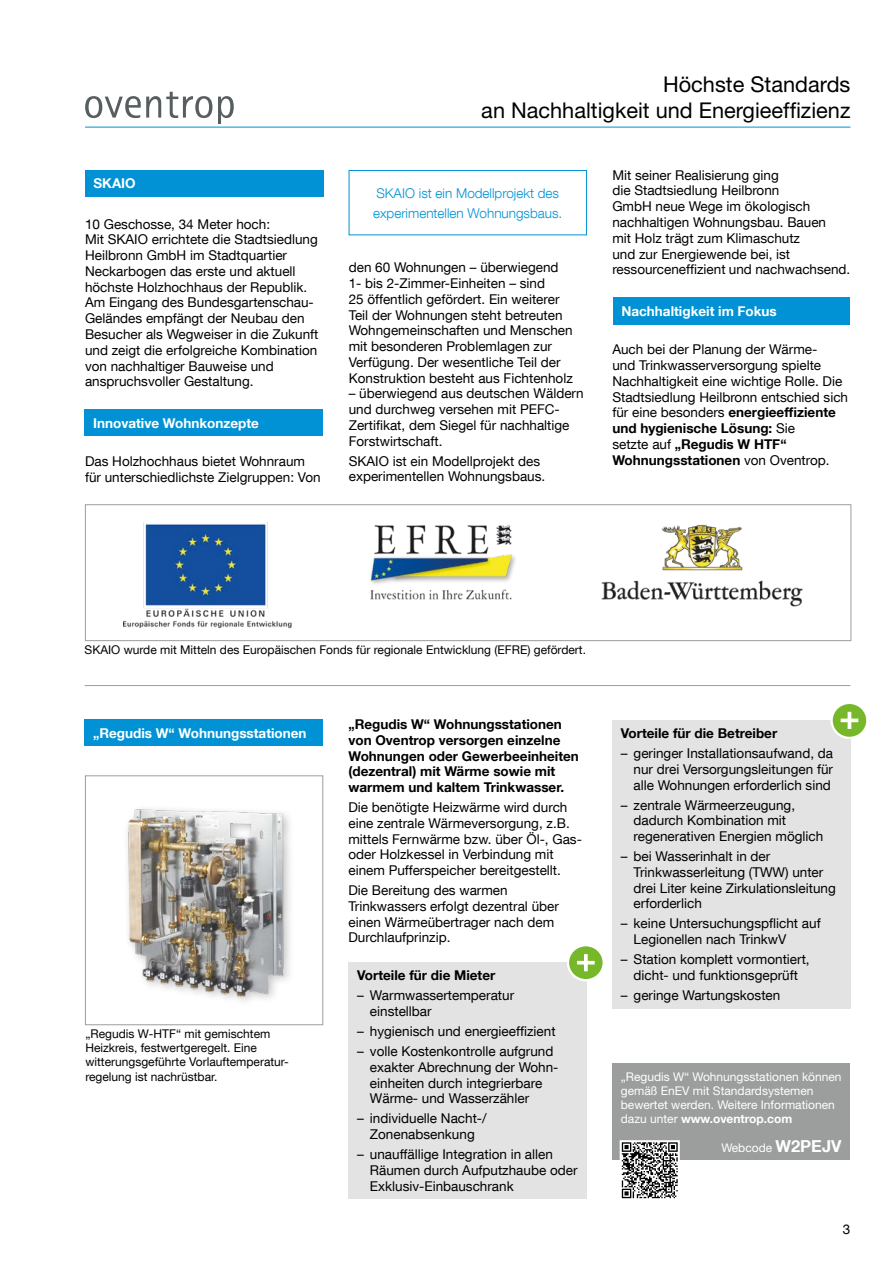
<style>
.page{position:relative;width:893px;height:1263px;background:#fff}
.page>*{position:absolute;margin:0;border:0;box-sizing:border-box;transform-origin:0 0}
.t1{font:21.75px/25.5px "Helvetica Neue LT Pro";color:#000;text-align:right}
.t2{font:13.5px/15.8px "Helvetica Neue LT Com";color:#000}
.t3{font:700 13.5px/15.8px "Helvetica Neue LT Com";color:#000}
.t4{font:700 13.5px "Helvetica Neue LT Com";color:#fff}
.t5{font:300 13.5px/20px "Helvetica Neue LT Com";color:#0092d4}
.t6{font:12px/14.2px "Helvetica Neue LT Com";color:#000}
.t7{font:12px/14.2px "Helvetica Neue LT Pro";color:#fff}
.t8{font:700 12px "Helvetica Neue LT Com";color:#fff}
.s1{font-weight:700}
.s2{font-family:"Helvetica Neue"}
.s3{font-family:"Helvetica Neue LT Pro";font-weight:400}
.s4{font-family:"Helvetica Neue LT Com";font-weight:700;font-size:16.5px}
</style>
<div class="page">
<hr style="left:85px;top:127px;width:765px;height:1px;background:#0092d4">
<svg style="left:85px;top:92px;width:149px;height:32px"></svg>
<img style="left:123px;top:523px;width:680px;height:106px">
<div style="left:85px;top:504px;width:766px;height:137px;border:1px solid #9c9d9d"></div>
<div style="left:85px;top:170px;width:238px;height:27px;background:#0092d4"></div>
<div style="left:85px;top:410px;width:238px;height:26px;background:#0092d4"></div>
<hr style="left:85px;top:685px;width:765px;height:1px;background:#9c9d9d">
<div style="left:349px;top:170px;width:238px;height:65px;border:1px solid #0092d4"></div>
<div style="left:85px;top:719px;width:238px;height:27px;background:#0092d4"></div>
<img style="left:127px;top:809px;width:163px;height:193px">
<div style="left:85px;top:775px;width:238px;height:250px;border:1px solid #9c9d9d"></div>
<div style="left:612px;top:1063px;width:238px;height:97px;background:#9c9d9d"></div>
<svg style="left:623px;top:1143px;width:54px;height:54px"></svg>
<div style="left:620px;top:1140px;width:60px;height:60px;border:2px solid #fff"></div>
<div style="left:612px;top:720px;width:238px;height:288px;background:#e3e3e3"></div>
<svg style="left:832px;top:703px;width:35px;height:35px"></svg>
<div style="left:830px;top:702px;width:38px;height:37px;border:2px solid #fff;border-radius:50%"></div>
<svg style="left:841px;top:712px;width:17px;height:17px"></svg>
<div style="left:349px;top:962px;width:238px;height:237px;background:#e3e3e3"></div>
<svg style="left:568px;top:945px;width:36px;height:35px"></svg>
<div style="left:567px;top:944px;width:38px;height:37px;border:2px solid #fff;border-radius:50%"></div>
<svg style="left:577px;top:954px;width:18px;height:17px"></svg>
<div style="left:613px;top:298px;width:236px;height:27px;background:#0092d4"></div>
<p class="t4" style="left:94px;top:175px;width:44px">SKAIO</p>
<p class="t2" style="left:85px;top:216px;width:235px">10 Geschosse, 34 Meter hoch:<br>Mit SKAIO errichtete die Stadtsiedlung Heilbronn GmbH im Stadtquartier Neckarbogen das erste und aktuell höchste Holzhochhaus der Republik.<br>Am Eingang des Bundesgartenschau-Geländes empfängt der Neubau den Besucher als Wegweiser in die Zukunft und zeigt die erfolgreiche Kombination von nachhaltiger Bauweise und anspruchsvoller Gestaltung.</p>
<p class="t4" style="left:93px;top:414px;width:167px">Innovative Wohnkonzepte</p>
<p class="t2" style="left:85px;top:453px;width:237px">Das Holzhochhaus bietet Wohnraum für unterschiedlichste Zielgruppen: Von</p>
<h1 class="t1" style="left:481px;top:71px;width:371px">Höchste Standards<br>an Nachhaltigkeit und Energieeffizienz</h1>
<p class="t5" style="left:373px;top:182px;width:191px">SKAIO ist ein Modellprojekt des experimentellen Wohnungsbaus.</p>
<p class="t2" style="left:349px;top:259px;width:226px">den 60 Wohnungen – überwiegend 1- bis 2-Zimmer-Einheiten – sind<br>25 öffentlich gefördert. Ein weiterer Teil der Wohnungen steht betreuten Wohngemeinschaften und Menschen mit besonderen Problemlagen zur Verfügung. Der wesentliche Teil der Konstruktion besteht aus Fichtenholz</p>
<p class="t2" style="left:349px;top:385px;width:237px">– überwiegend aus deutschen Wäldern und durchweg versehen mit PEFC-<br>Zertifikat, dem Siegel für nachhaltige<br>Forstwirtschaft.</p>
<p class="t2" style="left:349px;top:453px;width:198px">SKAIO ist ein Modellprojekt des experimentellen Wohnungsbaus.</p>
<p class="t2" style="left:612px;top:167px;width:240px">Mit seiner Realisierung ging<br>die Stadtsiedlung Heilbronn<br>GmbH neue Wege im ökologisch nachhaltigen Wohnungsbau. Bauen<br>mit Holz trägt zum Klimaschutz<br>und zur Energiewende bei, ist ressourceneffizient und nachwachsend.</p>
<p class="t4" style="left:621px;top:303px;width:157px">Nachhaltigkeit im Fokus</p>
<p class="t2" style="left:612px;top:341px;width:237px">Auch bei der Planung der Wärme-<br>und Trinkwasserversorgung spielte Nachhaltigkeit eine wichtige Rolle. Die Stadtsiedlung Heilbronn entschied sich für eine besonders <span class="s1">energieeffiziente und hygienische Lösung:</span> Sie<br>setzte auf <span class="s1">„Regudis W HTF“ Wohnungsstationen</span> von Oventrop.</p>
<p class="t6" style="left:85px;top:642px;width:503px">SKAIO wurde mit Mitteln des Europäischen Fonds für regionale Entwicklung (EFRE) gefördert.</p>
<p class="t4" style="left:93px;top:724px;width:215px">„Regudis W“ Wohnungsstationen</p>
<p class="t6" style="left:85px;top:1026px;width:205px">„Regudis W-HTF“ mit gemischtem Heizkreis, festwertgeregelt. Eine witterungsgeführte Vorlauftemperatur&shy;regelung ist nachrüstbar.</p>
<p class="t3" style="left:348px;top:716px;width:232px">„Regudis W“ Wohnungsstationen von Oventrop versorgen einzelne<br>Wohnungen oder Gewerbeeinheiten (dezentral) mit Wärme sowie mit warmem und kaltem Trinkwasser.</p>
<p class="t2" style="left:348px;top:799px;width:235px">Die benötigte Heizwärme wird durch eine zentrale Wärmeversorgung, z.B. mittels Fernwärme bzw. über Öl-, Gas&shy;oder Holzkessel in Verbindung mit einem Pufferspeicher bereitgestellt.</p>
<p class="t2" style="left:348px;top:882px;width:212px">Die Bereitung des warmen<br>Trinkwassers erfolgt dezentral über einen Wärmeübertrager nach dem<br>Durchlaufprinzip.</p>
<p class="t3" style="left:357px;top:967px;width:140px">Vorteile für die Mieter</p>
<p class="t2" style="left:370px;top:987px;width:146px;text-indent:-13px"><span class="s2">–</span> Warmwassertemperatur einstellbar</p>
<p class="t2" style="left:357px;top:1023px;width:200px"><span class="s2">–</span> hygienisch und energieeffizient</p>
<p class="t2" style="left:370px;top:1043px;width:190px;text-indent:-13px"><span class="s2">–</span> volle Kostenkontrolle aufgrund exakter Abrechnung der Wohn&shy;einheiten durch integrierbare<br>Wärme- und Wasserzähler</p>
<p class="t2" style="left:357px;top:1110px;width:131px;text-align:center"><span class="s2">–</span> individuelle Nacht-/<br>Zonenabsenkung</p>
<p class="t2" style="left:370px;top:1146px;width:209px;text-indent:-13px"><span class="s2">–</span> unauffällige Integration in allen<br>Räumen durch Aufputzhaube oder<br>Exklusiv-Einbauschrank</p>
<p class="t3" style="left:621px;top:725px;width:158px">Vorteile für die Betreiber</p>
<p class="t2" style="left:634px;top:745px;width:201px;text-align:justify;text-indent:-13px"><span class="s2">–</span> geringer Installationsaufwand, da nur drei Versorgungsleitungen für alle Wohnungen erforderlich sind</p>
<p class="t2" style="left:634px;top:797px;width:191px;text-indent:-13px"><span class="s2">–</span> zentrale Wärmeerzeugung, dadurch Kombination mit regenerativen Energien möglich</p>
<p class="t2" style="left:634px;top:848px;width:204px;text-indent:-13px"><span class="s2">–</span> bei Wasserinhalt in der<br>Trinkwasserleitung (TWW) unter drei Liter keine Zirkulationsleitung erforderlich</p>
<p class="t2" style="left:634px;top:915px;width:189px;text-indent:-13px"><span class="s2">–</span> keine Untersuchungspflicht auf<br>Legionellen nach TrinkwV</p>
<p class="t2" style="left:621px;top:951px;width:190px;text-align:center"><span class="s2">–</span> Station komplett vormontiert, dicht- und funktionsgeprüft</p>
<p class="t2" style="left:621px;top:987px;width:161px"><span class="s2">–</span> geringe Wartungskosten</p>
<p class="t7" style="left:621px;top:1069px;width:222px">„Regudis W“ Wohnungsstationen können gemäß EnEV mit Standardsystemen bewertet werden. Weitere Informationen</p>
<p class="t8" style="left:621px;top:1111px;width:173px"><span class="s3">dazu unter</span> www.oventrop.com</p>
<p class="t7" style="left:721px;top:1140px;width:122px">Webcode <span class="s4">W2PEJV</span></p>
<p class="t2" style="left:843px;top:1221px;width:9px">3</p>
</div>
